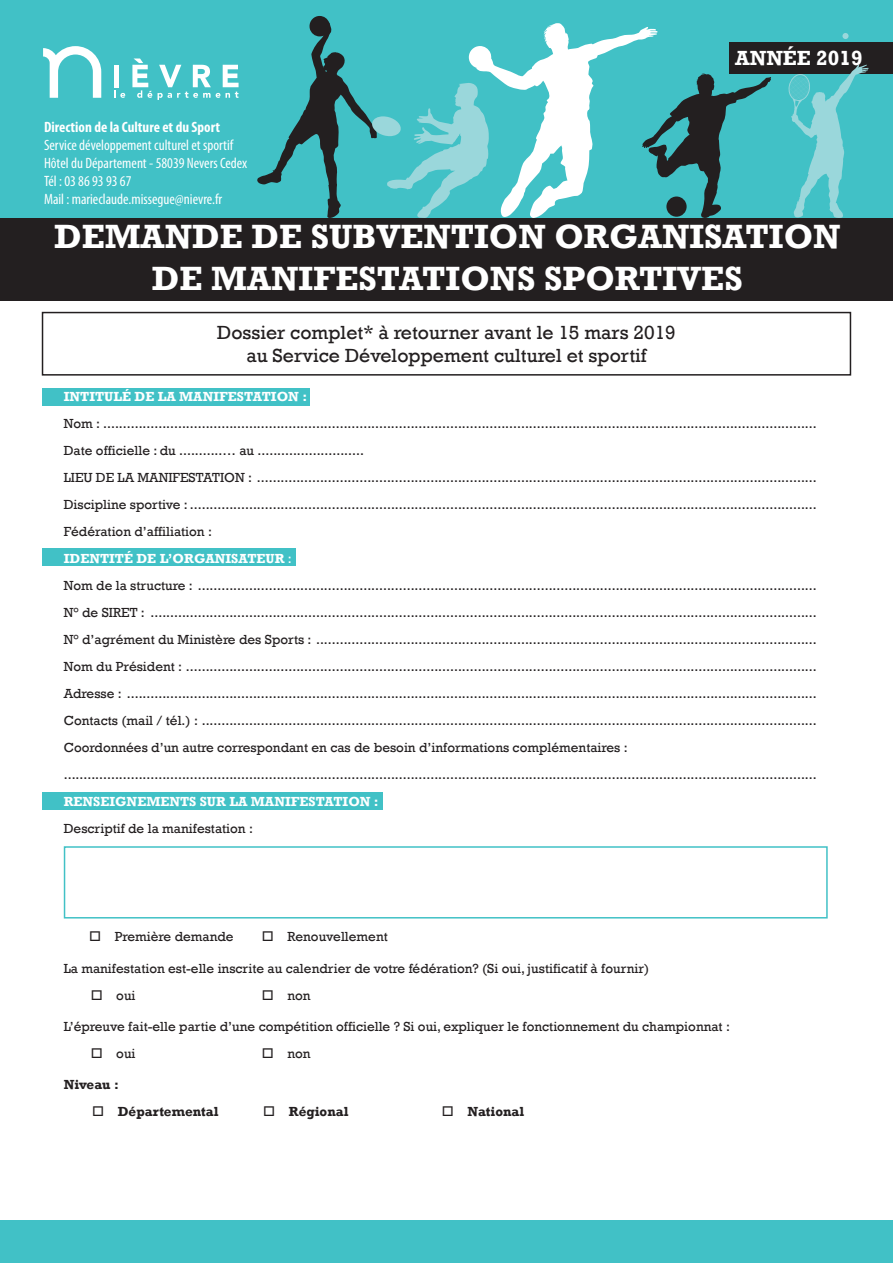
<style>
.page{position:relative;width:893px;height:1263px;background:#fff}
.page>*{position:absolute;margin:0;border:0;box-sizing:border-box;transform-origin:0 0}
.t1{font:700 34.5px/41.4px "Rockwell";color:#fff;text-align:center}
.t2{font:700 21px "Rockwell";color:#fff}
.t3{font:19.5px "Rockwell";color:#231f20}
.t4{font:condensed 15px "Myriad Pro";color:#fff}
.t5{font:700 condensed 15px "Myriad Pro";color:#fff}
.t6{font:13.5px "Rockwell";color:#231f20}
.t7{font:700 13.5px "Rockwell";color:#fff}
.t8{font:700 13.5px "Rockwell";color:#231f20}
.s1{font-weight:400}
</style>
<div class="page">
<div style="left:0;top:0;width:893px;height:255px;background:#41c1c6"></div>
<svg style="left:114px;top:90px;width:11px;height:8px"></svg>
<div style="left:114px;top:65px;width:5px;height:22px;background:#fff"></div>
<svg style="left:132px;top:59px;width:20px;height:39px"></svg>
<svg style="left:158px;top:65px;width:81px;height:35px"></svg>
<svg style="left:43px;top:46px;width:58px;height:52px"></svg>
<div style="left:0;top:218px;width:893px;height:83px;background:#231f20"></div>
<div style="left:729px;top:43px;width:164px;height:31px;background:#231f20"></div>
<svg style="left:257px;top:16px;width:514px;height:202px"></svg>
<svg style="left:788px;top:65px;width:81px;height:153px"></svg>
<svg style="left:842px;top:33px;width:7px;height:6px"></svg>
<div style="left:43px;top:388px;width:267px;height:17px;background:#41c1c6"></div>
<div style="left:43px;top:549px;width:253px;height:17px;background:#41c1c6"></div>
<div style="left:43px;top:792px;width:340px;height:17px;background:#41c1c6"></div>
<div style="left:0;top:1220px;width:893px;height:43px;background:#41c1c6"></div>
<div style="left:42px;top:312px;width:809px;height:64px;border:2px solid #231f20"></div>
<div style="left:64px;top:846px;width:764px;height:72px;border:2px solid #41c1c6"></div>
<p class="t2" style="left:735px;top:46px;width:129px">ANNÉE 2019</p>
<p class="t5" style="left:44px;top:117px;width:178px">Direction de la Culture et du Sport</p>
<p class="t4" style="left:44px;top:136px;width:191px">Service développement culturel et sportif</p>
<p class="t4" style="left:44px;top:154px;width:205px">Hôtel du Département - 58039 Nevers Cedex</p>
<p class="t4" style="left:44px;top:172px;width:89px">Tél : 03 86 93 93 67</p>
<p class="t4" style="left:44px;top:190px;width:180px">Mail : marieclaude.missegue@nievre.fr</p>
<p class="t1" style="left:54px;top:216px;width:788px">DEMANDE DE SUBVENTION ORGANISATION<br>DE MANIFESTATIONS SPORTIVES</p>
<p class="t3" style="left:217px;top:321px;width:460px">Dossier complet* à retourner avant le 15 mars 2019</p>
<p class="t3" style="left:246px;top:344px;width:402px">au Service Développement culturel et sportif</p>
<p class="t7" style="left:64px;top:389px;width:245px">INTITULÉ DE LA MANIFESTATION :</p>
<p class="t6" style="left:64px;top:416px;width:754px">Nom : .....................................................................................................................................................................................</p>
<p class="t6" style="left:64px;top:443px;width:302px">Date officielle : du ...........… au ...........................</p>
<p class="t6" style="left:64px;top:470px;width:754px">LIEU DE LA MANIFESTATION : ..............................................................................................................................................</p>
<p class="t6" style="left:64px;top:497px;width:754px">Discipline sportive : ...............................................................................................................................................................</p>
<p class="t6" style="left:64px;top:524px;width:150px">Fédération d’affiliation :</p>
<p class="t7" style="left:64px;top:551px;width:230px">IDENTITÉ DE L’ORGANISATEUR <span class="s1">:</span></p>
<p class="t6" style="left:64px;top:578px;width:754px">Nom de la structure : .............................................................................................................................................................</p>
<p class="t6" style="left:64px;top:605px;width:754px">N° de SIRET : .........................................................................................................................................................................</p>
<p class="t6" style="left:64px;top:632px;width:754px">N° d’agrément du Ministère des Sports : ...............................................................................................................................</p>
<p class="t6" style="left:64px;top:659px;width:754px">Nom du Président : ................................................................................................................................................................</p>
<p class="t6" style="left:64px;top:686px;width:754px">Adresse : ...............................................................................................................................................................................</p>
<p class="t6" style="left:64px;top:713px;width:754px">Contacts (mail / tél.) : ............................................................................................................................................................</p>
<p class="t6" style="left:64px;top:740px;width:565px">Coordonnées d’un autre correspondant en cas de besoin d’informations complémentaires :</p>
<p class="t6" style="left:64px;top:767px;width:754px">...............................................................................................................................................................................................</p>
<p class="t7" style="left:64px;top:794px;width:316px">RENSEIGNEMENTS SUR LA MANIFESTATION :</p>
<p class="t6" style="left:64px;top:821px;width:191px">Descriptif de la manifestation :</p>
<p class="t6" style="left:89px;top:929px;width:146px">□ Première demande</p>
<p class="t6" style="left:262px;top:929px;width:128px">□ Renouvellement</p>
<p class="t6" style="left:64px;top:960px;width:587px">La manifestation est-elle inscrite au calendrier de votre fédération? (Si oui, justificatif à fournir)</p>
<p class="t6" style="left:91px;top:987px;width:46px">□ oui</p>
<p class="t6" style="left:262px;top:987px;width:50px">□ non</p>
<p class="t6" style="left:64px;top:1018px;width:668px">L’épreuve fait-elle partie d’une compétition officielle ? Si oui, expliquer le fonctionnement du championnat :</p>
<p class="t6" style="left:91px;top:1045px;width:46px">□ oui</p>
<p class="t6" style="left:262px;top:1045px;width:50px">□ non</p>
<p class="t8" style="left:64px;top:1076px;width:57px">Niveau :</p>
<p class="t8" style="left:92px;top:1103px;width:128px">□ Départemental</p>
<p class="t8" style="left:263px;top:1103px;width:87px">□ Régional</p>
<p class="t8" style="left:442px;top:1103px;width:84px">□ National</p>
</div>
